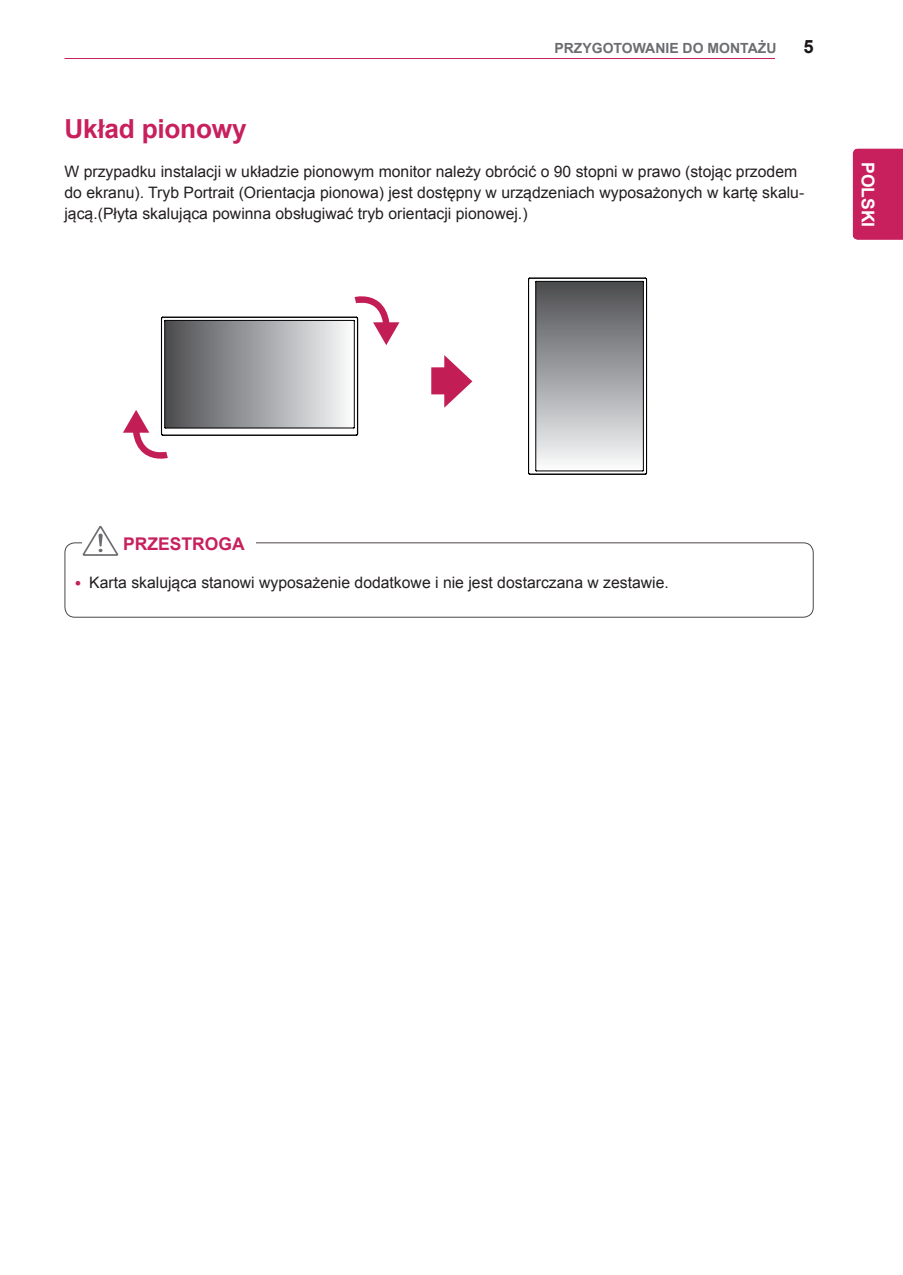
<style>
.page{position:relative;width:903px;height:1275px;background:#fff}
.page>*{position:absolute;margin:0;border:0;box-sizing:border-box;transform-origin:0 0}
.Title-1{font:700 26.25px "Arial";letter-spacing:-.01em;color:#c8205d}
.t1{font:700 21px "Arial";color:#fff}
.t2{font:700 18.38px "Arial";color:#1a161a}
.Title-note{font:700 17.5px "Arial";color:#c8205d}
.t3{font:700 17.5px "Arial";color:#fff}
.Body{font:15.75px/21px "Arial";color:#231f20}
.Body-Bullet{font:15.75px "Arial";color:#231f20}
.t4{font:700 14px "Arial";color:#6c6d70}
</style>
<div class="page">
<hr style="left:64px;top:58px;width:711px;height:1px;background:#c8205d">
<div style="left:853px;top:149px;width:50px;height:91px;background:#c8205d"></div>
<div style="left:64px;top:542px;width:750px;height:76px;border:1px solid #4c4649;border-radius:10px"></div>
<div style="left:113px;top:533px;width:143px;height:23px;background:#fff"></div>
<svg style="left:83px;top:526px;width:35px;height:30px"></svg>
<svg style="left:431px;top:355px;width:41px;height:53px"></svg>
<svg style="left:123px;top:296px;width:276px;height:163px"></svg>
<div style="left:161px;top:317px;width:197px;height:119px;border:1px solid #000;border-radius:2px"></div>
<svg style="left:535px;top:280px;width:109px;height:192px;background:#9e9fa2"></svg>
<div style="left:528px;top:278px;width:119px;height:197px;border:1px solid #000;border-radius:2px"></div>
<p class="t4" style="left:554px;top:39px;width:223px">PRZYGOTOWANIE DO MONTAŻU</p>
<p class="t2" style="left:803px;top:34px;width:12px">5</p>
<p class="Title-1" style="left:64px;top:111px;width:184px">Układ pionowy</p>
<p class="Body" style="left:64px;top:161px;width:741px">W przypadku instalacji w układzie pionowym monitor należy obrócić o 90 stopni w prawo (stojąc przodem do ekranu). Tryb Portrait (Orientacja pionowa) jest dostępny w urządzeniach wyposażonych w kartę skalu&shy;jącą.(Płyta skalująca powinna obsługiwać tryb orientacji pionowej.)</p>
<p class="t3" style="left:879px;top:162px;width:67px;rotate:90deg">POLSKI</p>
<h2 class="t1" style="left:884px;top:172px;width:47px;rotate:90deg">ENG</h2>
<p class="Title-note" style="left:123px;top:532px;width:123px">PRZESTROGA</p>
<p class="Body-Bullet" style="left:89px;top:572px;width:581px">Karta skalująca stanowi wyposażenie dodatkowe i nie jest dostarczana w zestawie.</p>
</div>
